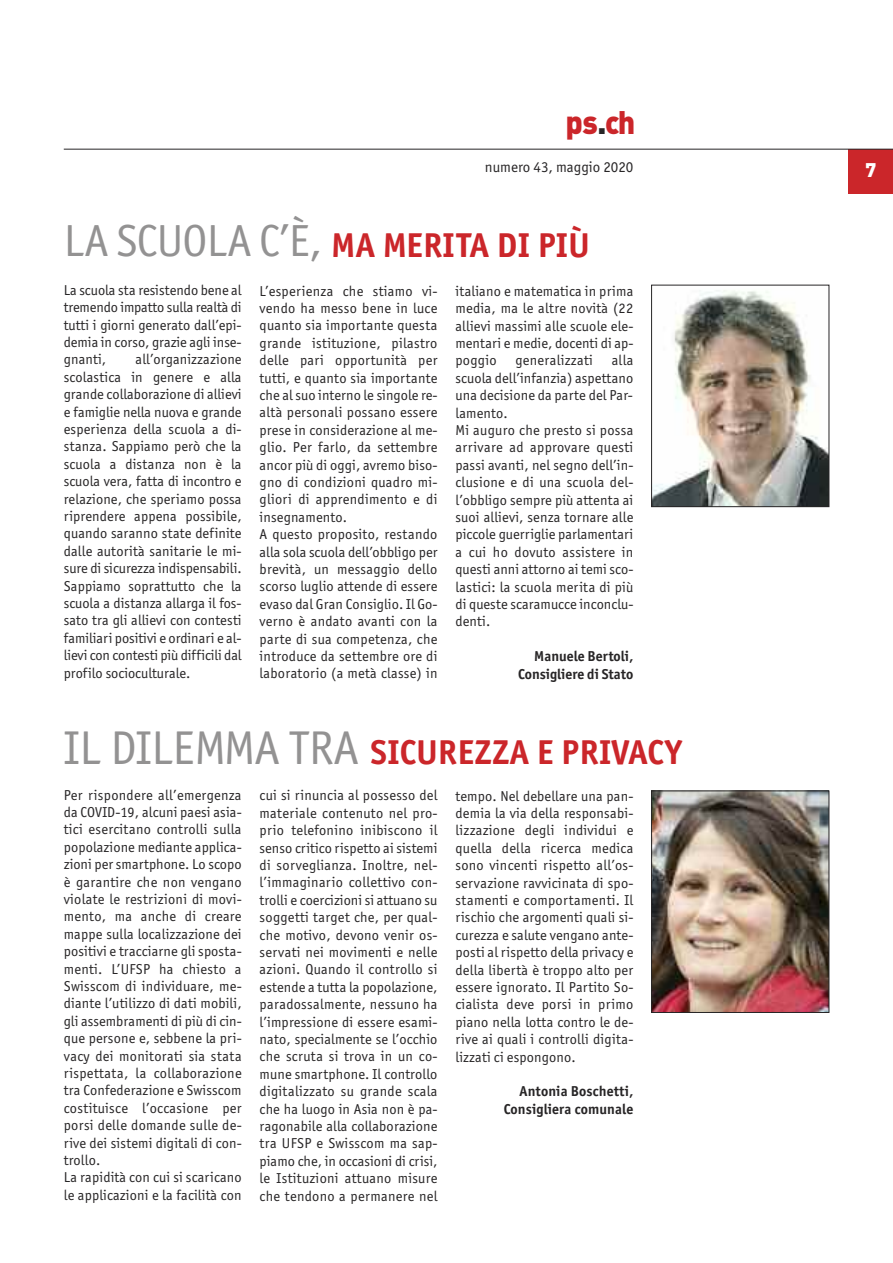
<style>
.page{position:relative;width:893px;height:1263px;background:#fff}
.page>*{position:absolute;margin:0;border:0;box-sizing:border-box;transform-origin:0 0}
.t1{font:700 34.65px "Officina San ITC";letter-spacing:.01em;color:#cb262a}
.t2{font:900 32.25px "DIN";color:#cb262a;scale:.95 1}
.t3{font:900 19.5px "DIN";color:#fff}
.t4{font:15px "Officina San ITC";color:#272526}
.t5{font:14.4px/17.4px "Officina San ITC";letter-spacing:.015em;color:#272526;text-align:justify}
.t6{font:700 14.4px/17.4px "Officina San ITC";letter-spacing:.005em;color:#272526;text-align:right}
.s1{color:#272526}
.s2{font-weight:400;font-size:45px;color:rgb(39 37 38/.5)}
.s3{font-weight:400;font-size:47.4px;color:rgb(39 37 38/.5)}
</style>
<div class="page">
<div style="left:848px;top:149px;width:45px;height:45px;background:#cb262a"></div>
<hr style="left:64px;top:149px;width:829px;height:1px;background:#272526">
<img style="left:653px;top:290px;width:174px;height:215px">
<div style="left:651px;top:285px;width:178px;height:222px;border:1px solid #272526"></div>
<img style="left:653px;top:793px;width:174px;height:218px">
<div style="left:651px;top:791px;width:178px;height:222px;border:1px solid #272526"></div>
<h2 class="t2" style="left:565px;top:104px;width:75px">ps<span class="s1">.</span>ch</h2>
<p class="t4" style="left:485px;top:158px;width:150px">numero 43, maggio 2020</p>
<h1 class="t1" style="left:64px;top:225px;width:527px"><span class="s2">LA SCUOLA C’È,</span> MA MERITA DI PIÙ</h1>
<p class="t5" style="left:64px;top:281px;width:179px">La scuola sta resistendo bene al tremendo impatto sulla realtà di tutti i giorni generato dall’epi&shy;demia in corso, grazie agli inse&shy;gnanti,</p>
<p class="t5" style="left:64px;top:351px;width:179px;text-indent:72px">all’organizzazione scolastica in genere e alla grande collaborazione di allievi e famiglie nella nuova e grande esperienza della scuola a di&shy;stanza. Sappiamo però che la scuola a distanza non è la scuola vera, fatta di incontro e relazione, che speriamo possa riprendere appena possibile, quando saranno state definite dalle autorità sanitarie le mi&shy;sure di sicurezza indispensabili.<br>Sappiamo soprattutto che la scuola a distanza allarga il fos&shy;sato tra gli allievi con contesti familiari positivi e ordinari e al&shy;lievi con contesti più difficili dal profilo socioculturale.</p>
<p class="t5" style="left:260px;top:282px;width:180px;text-align:left">L’esperienza che stiamo vi&shy;vendo ha messo bene in luce quanto sia importante questa grande istituzione, pilastro delle pari opportunità per tutti, e quanto sia importante che al suo interno le singole re&shy;altà personali possano essere prese in considerazione al me&shy;glio. Per farlo, da settembre ancor più di oggi, avremo biso&shy;gno di condizioni quadro mi&shy;gliori di apprendimento e di insegnamento.<br>A questo proposito, restando alla sola scuola dell’obbligo per brevità, un messaggio dello scorso luglio attende di essere evaso dal Gran Consiglio. Il Go&shy;verno è andato avanti con la parte di sua competenza, che introduce da settembre ore di laboratorio (a metà classe) in</p>
<p class="t5" style="left:455px;top:282px;width:179px">italiano e matematica in prima media, ma le altre novità (22 allievi massimi alle scuole ele&shy;mentari e medie, docenti di ap&shy;poggio</p>
<p class="t5" style="left:455px;top:352px;width:179px;text-align:left;text-indent:156px">alla scuola dell’infanzia) aspettano una decisione da parte del Par&shy;lamento.<br>Mi auguro che presto si possa arrivare ad approvare questi passi avanti, nel segno dell’in&shy;clusione e di una scuola del&shy;l’obbligo sempre più attenta ai suoi allievi, senza tornare alle piccole guerriglie parlamentari a cui ho dovuto assistere in questi anni attorno ai temi sco&shy;lastici: la scuola merita di più di queste scaramucce inconclu&shy;denti.</p>
<p class="t6" style="left:518px;top:648px;width:117px">Manuele Bertoli,<br>Consigliere di Stato</p>
<p class="t5" style="left:515px;top:352px;width:79px">generalizzati</p>
<h1 class="t1" style="left:64px;top:732px;width:620px"><span class="s3">IL DILEMMA TRA</span> SICUREZZA E PRIVACY</h1>
<p class="t5" style="left:64px;top:786px;width:180px;text-align:left">Per rispondere all’emergenza da COVID-19, alcuni paesi asia&shy;tici esercitano controlli sulla popolazione mediante applica&shy;zioni per smartphone. Lo scopo è garantire che non vengano violate le restrizioni di movi&shy;mento, ma anche di creare mappe sulla localizzazione dei positivi e tracciarne gli sposta&shy;menti. L’UFSP ha chiesto a<br>Swisscom di individuare, me&shy;diante l’utilizzo di dati mobili, gli assembramenti di più di cin&shy;que persone e, sebbene la pri&shy;vacy dei monitorati sia stata rispettata, la collaborazione tra Confederazione e Swisscom costituisce l’occasione per porsi delle domande sulle de&shy;rive dei sistemi digitali di con&shy;trollo.<br>La rapidità con cui si scaricano le applicazioni e la facilità con</p>
<p class="t5" style="left:260px;top:787px;width:180px">cui si rinuncia al possesso del materiale contenuto nel pro&shy;prio telefonino inibiscono il senso critico rispetto ai sistemi di sorveglianza. Inoltre, nel&shy;l’immaginario collettivo con&shy;trolli e coercizioni si attuano su soggetti target che, per qual&shy;che motivo, devono venir os&shy;servati nei movimenti e nelle azioni. Quando il controllo si estende a tutta la popolazione, paradossalmente, nessuno ha l’impressione di essere esami&shy;nato, specialmente se l’occhio che scruta si trova in un co&shy;mune smartphone. Il controllo digitalizzato su grande scala che ha luogo in Asia non è pa&shy;ragonabile alla collaborazione tra UFSP e Swisscom ma sap&shy;piamo che, in occasioni di crisi, le Istituzioni attuano misure che tendono a permanere nel</p>
<p class="t5" style="left:455px;top:787px;width:179px">tempo. Nel debellare una pan&shy;demia la via della responsabi&shy;lizzazione degli individui e quella della ricerca medica sono vincenti rispetto all’os&shy;servazione ravvicinata di spo&shy;stamenti e comportamenti. Il rischio che argomenti quali si&shy;curezza e salute vengano ante&shy;posti al rispetto della privacy e della libertà è troppo alto per essere ignorato. Il Partito So&shy;cialista deve porsi in primo piano nella lotta contro le de&shy;rive ai quali i controlli digita&shy;lizzati ci espongono.</p>
<p class="t6" style="left:504px;top:1083px;width:131px">Antonia Boschetti,<br>Consigliera comunale</p>
<h3 class="t3" style="left:865px;top:159px;width:12px">7</h3>
</div>
